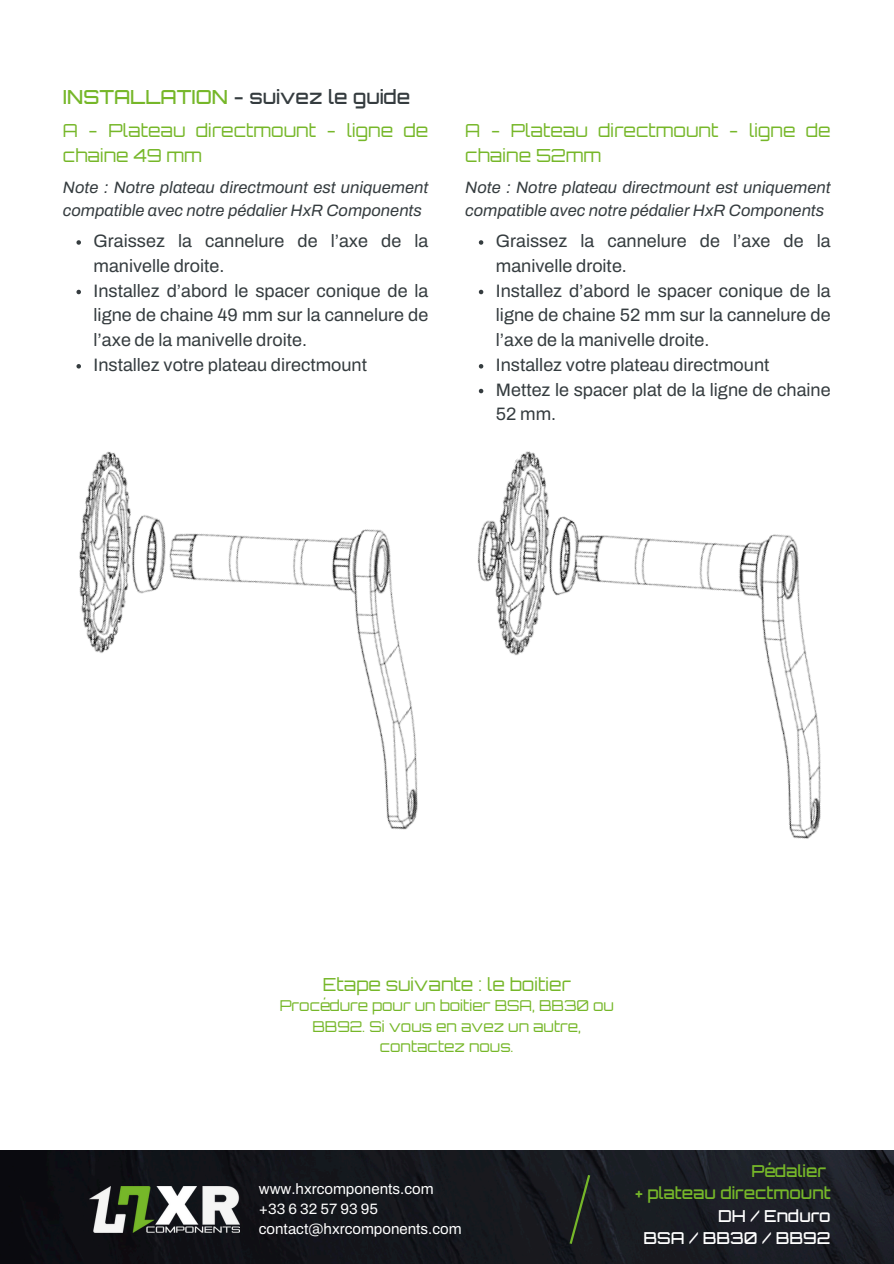
<style>
.page{position:relative;width:894px;height:1264px;background:#fff}
.page>*{position:absolute;margin:0;border:0;box-sizing:border-box;transform-origin:0 0}
.t1{font:500 19.35px "Orbitron";color:#353c3f}
.t2{font:18px/24.8px "Archivo";color:#353c3f}
.t3{font:18px/24.8px "Orbitron";color:#76b729}
.t4{font:italic 16.5px/22.5px "Archivo";color:#353c3f}
.t5{font:500 16.5px/22.5px "Orbitron";color:#76b729;text-align:right}
.t6{font:15px/20.2px "Orbitron";color:#76b729;text-align:center}
.t7{font:15px "Archivo";color:#fff}
.s1{color:#76b729}
.s2{color:#fff}
</style>
<div class="page">
<img style="left:0;top:1150px;width:893px;height:113px">
<svg style="left:567px;top:1172px;width:24px;height:74px;background:#212921"></svg>
<img style="left:89px;top:1186px;width:150px;height:46px">
<img style="left:544px;top:477px;width:277px;height:362px">
<img style="left:79px;top:388px;width:465px;height:442px">
<svg style="left:76px;top:240px;width:5px;height:5px"></svg>
<svg style="left:76px;top:290px;width:5px;height:4px"></svg>
<svg style="left:76px;top:364px;width:5px;height:4px"></svg>
<svg style="left:478px;top:240px;width:5px;height:5px"></svg>
<svg style="left:478px;top:290px;width:5px;height:4px"></svg>
<svg style="left:478px;top:364px;width:5px;height:4px"></svg>
<svg style="left:478px;top:389px;width:5px;height:4px"></svg>
<p class="t1" style="left:63px;top:89px;width:349px"><span class="s1">INSTALLATION</span> - suivez le guide</p>
<p class="t3" style="left:63px;top:120px;width:367px">A - Plateau directmount - ligne de chaine 49 mm</p>
<p class="t4" style="left:63px;top:176px;width:367px">Note : Notre plateau directmount est uniquement compatible avec notre pédalier HxR Components</p>
<p class="t2" style="left:94px;top:228px;width:336px">Graissez la cannelure de l’axe de la manivelle droite.</p>
<p class="t2" style="left:94px;top:278px;width:336px;text-align:justify">Installez d’abord le spacer conique de la ligne de chaine 49 mm sur la cannelure de l’axe de la manivelle droite.</p>
<p class="t2" style="left:94px;top:352px;width:275px">Installez votre plateau directmount</p>
<p class="t3" style="left:465px;top:120px;width:367px">A - Plateau directmount - ligne de chaine 52mm</p>
<p class="t4" style="left:465px;top:176px;width:367px">Note : Notre plateau directmount est uniquement compatible avec notre pédalier HxR Components</p>
<p class="t2" style="left:496px;top:228px;width:336px">Graissez la cannelure de l’axe de la manivelle droite.</p>
<p class="t2" style="left:496px;top:278px;width:336px;text-align:justify">Installez d’abord le spacer conique de la ligne de chaine 52 mm sur la cannelure de l’axe de la manivelle droite.</p>
<p class="t2" style="left:496px;top:352px;width:275px">Installez votre plateau directmount</p>
<p class="t2" style="left:496px;top:377px;width:336px">Mettez le spacer plat de la ligne de chaine<br>52 mm.</p>
<p class="t3" style="left:322px;top:974px;width:250px">Etape suivante : le boitier</p>
<p class="t6" style="left:280px;top:997px;width:335px">Procédure pour un boitier BSA, BB30 ou<br>BB92. Si vous en avez un autre, contactez nous.</p>
<h1 class="t7" style="left:259px;top:1180px;width:176px">www.hxrcomponents.com</h1>
<h2 class="t7" style="left:259px;top:1200px;width:121px">+33 6 32 57 93 95</h2>
<h2 class="t7" style="left:259px;top:1220px;width:204px">contact@hxrcomponents.com</h2>
<p class="t5" style="left:635px;top:1161px;width:196px">Pédalier<br>+ plateau directmount<br><span class="s2">DH / Enduro<br>BSA / BB30 / BB92</span></p>
</div>
